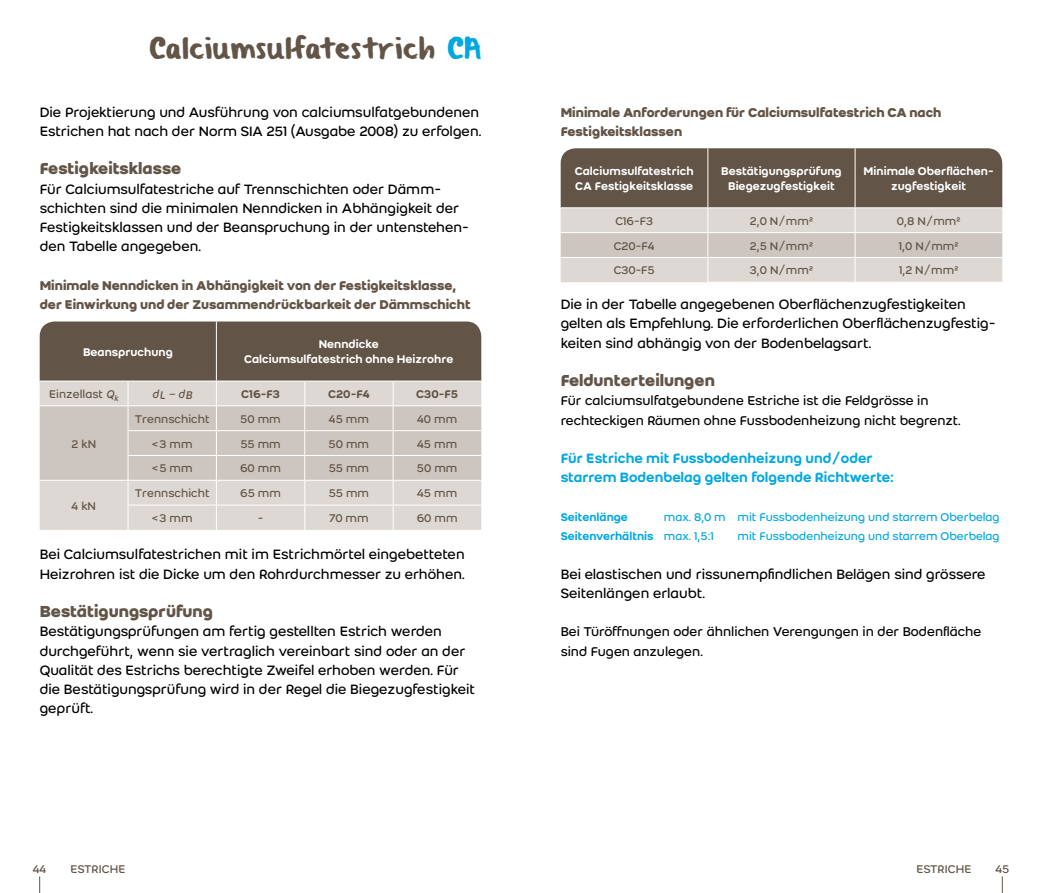
<style>
.page{position:relative;width:1042px;height:893px;background:#fff}
.page>*{position:absolute;margin:0;border:0;box-sizing:border-box;transform-origin:0 0}
.t1{font:23.62px "Weber Brush";letter-spacing:.025em;color:#625446}
.t2{font:700 17.5px "Weber";color:#625446}
.t3{font:14.88px/19.2px "Weber";color:#000}
.t4{font:500 14.88px/19.2px "Weber";color:#00a7e0}
.t5{font:700 14px/19.2px "Weber";color:#625446}
.t6{font:14px/19.2px "Weber";color:#000}
.t7{font:12.25px "Weber";color:#625446}
.t8{font:500 12.25px/14.9px "Weber";color:#fff;text-align:center}
.t9{font:12.25px/19.2px "Weber";color:#00a7e0}
.t10{font:500 12.25px "Weber";color:#625446}
.t11{font:500 12.25px "Weber";color:#00a7e0}
.t12{font:italic 12.25px "Weber";color:#625446}
.s1{color:#00a7e0}
.s2{font-style:italic}
.s3{font-weight:500}
</style>
<div class="page">
<svg style="left:39px;top:876px;width:1px;height:17px"></svg>
<svg style="left:1002px;top:876px;width:1px;height:17px"></svg>
<svg style="left:40px;top:321px;width:441px;height:209px;background:#b6ada6"></svg>
<svg style="left:561px;top:148px;width:441px;height:134px;background:#a69d94"></svg>
<h1 class="t1" style="left:149px;top:37px;width:333px">Calciumsulfatestrich <span class="s1">CA</span></h1>
<p class="t3" style="left:40px;top:102px;width:443px">Die Projektierung und Ausführung von calciumsulfatgebundenen<br>Estrichen hat nach der Norm SIA 251 (Ausgabe 2008) zu erfolgen.</p>
<p class="t2" style="left:40px;top:155px;width:143px">Festigkeitsklasse</p>
<p class="t3" style="left:40px;top:179px;width:431px">Für Calciumsulfatestriche auf Trennschichten oder Dämm&shy;schichten sind die minimalen Nenndicken in Abhängigkeit der Festigkeitsklassen und der Beanspruchung in der untenstehen&shy;den Tabelle angegeben.</p>
<p class="t5" style="left:40px;top:276px;width:432px">Minimale Nenndicken in Abhängigkeit von der Festigkeitsklasse, der Einwirkung und der Zusammendrückbarkeit der Dämmschicht</p>
<p class="t8" style="left:83px;top:344px;width:91px">Beanspruchung</p>
<p class="t8" style="left:244px;top:337px;width:211px">Nenndicke<br>Calciumsulfatestrich ohne Heizrohre</p>
<p class="t7" style="left:49px;top:385px;width:71px">Einzellast <span class="s2">Q</span><sub>k</sub></p>
<p class="t12" style="left:152px;top:385px;width:41px">dL – dB</p>
<p class="t10" style="left:241px;top:385px;width:40px">C16-F3</p>
<p class="t10" style="left:328px;top:385px;width:43px">C20-F4</p>
<p class="t10" style="left:416px;top:385px;width:43px">C30-F5</p>
<p class="t7" style="left:72px;top:435px;width:26px">2 kN</p>
<p class="t7" style="left:135px;top:410px;width:77px">Trennschicht</p>
<p class="t7" style="left:240px;top:410px;width:42px">50 mm</p>
<p class="t7" style="left:329px;top:410px;width:42px">45 mm</p>
<p class="t7" style="left:417px;top:410px;width:42px">40 mm</p>
<p class="t7" style="left:152px;top:435px;width:42px">&lt;3 mm</p>
<p class="t7" style="left:240px;top:435px;width:42px">55 mm</p>
<p class="t7" style="left:329px;top:435px;width:42px">50 mm</p>
<p class="t7" style="left:417px;top:435px;width:42px">45 mm</p>
<p class="t7" style="left:152px;top:460px;width:43px">&lt;5 mm</p>
<p class="t7" style="left:240px;top:460px;width:42px">60 mm</p>
<p class="t7" style="left:329px;top:460px;width:42px">55 mm</p>
<p class="t7" style="left:417px;top:460px;width:42px">50 mm</p>
<p class="t7" style="left:72px;top:497px;width:26px">4 kN</p>
<p class="t7" style="left:135px;top:485px;width:77px">Trennschicht</p>
<p class="t7" style="left:240px;top:485px;width:42px">65 mm</p>
<p class="t7" style="left:329px;top:485px;width:42px">55 mm</p>
<p class="t7" style="left:417px;top:485px;width:42px">45 mm</p>
<p class="t7" style="left:152px;top:509px;width:42px">&lt;3 mm</p>
<p class="t7" style="left:258px;top:509px;width:7px">-</p>
<p class="t7" style="left:329px;top:509px;width:41px">70 mm</p>
<p class="t7" style="left:417px;top:509px;width:42px">60 mm</p>
<p class="t3" style="left:40px;top:545px;width:427px">Bei Calciumsulfatestrichen mit im Estrichmörtel eingebetteten<br>Heizrohren ist die Dicke um den Rohrdurchmesser zu erhöhen.</p>
<p class="t2" style="left:40px;top:598px;width:175px">Bestätigungsprüfung</p>
<p class="t3" style="left:40px;top:622px;width:437px">Bestätigungsprüfungen am fertig gestellten Estrich werden durchgeführt, wenn sie vertraglich vereinbart sind oder an der Qualität des Estrichs berechtigte Zweifel erhoben werden. Für die Bestätigungsprüfung wird in der Regel die Biegezugfestigkeit geprüft.</p>
<p class="t5" style="left:561px;top:102px;width:382px">Minimale Anforderungen für Calciumsulfatestrich CA nach<br>Festigkeitsklassen</p>
<p class="t8" style="left:575px;top:164px;width:120px;text-align:left">Calciumsulfatestrich<br>CA Festigkeitsklasse</p>
<p class="t8" style="left:721px;top:164px;width:122px">Bestätigungsprüfung<br>Biegezugfestigkeit</p>
<p class="t8" style="left:863px;top:164px;width:132px">Minimale Oberflächen&shy;zugfestigkeit</p>
<p class="t7" style="left:615px;top:212px;width:39px">C16-F3</p>
<p class="t7" style="left:750px;top:212px;width:65px">2,0 N/mm²</p>
<p class="t7" style="left:897px;top:212px;width:65px">0,8 N/mm²</p>
<p class="t7" style="left:614px;top:237px;width:42px">C20-F4</p>
<p class="t7" style="left:750px;top:237px;width:65px">2,5 N/mm²</p>
<p class="t7" style="left:899px;top:237px;width:61px">1,0 N/mm²</p>
<p class="t7" style="left:614px;top:262px;width:43px">C30-F5</p>
<p class="t7" style="left:750px;top:262px;width:65px">3,0 N/mm²</p>
<p class="t7" style="left:899px;top:262px;width:61px">1,2 N/mm²</p>
<p class="t3" style="left:561px;top:295px;width:436px">Die in der Tabelle angegebenen Oberflächenzugfestigkeiten gelten als Empfehlung. Die erforderlichen Oberflächenzugfestig&shy;keiten sind abhängig von der Bodenbelagsart.</p>
<p class="t2" style="left:561px;top:367px;width:156px">Feldunterteilungen</p>
<p class="t6" style="left:561px;top:391px;width:401px">Für calciumsulfatgebundene Estriche ist die Feldgrösse in rechteckigen Räumen ohne Fussbodenheizung nicht begrenzt.</p>
<p class="t4" style="left:561px;top:449px;width:334px">Für Estriche mit Fussbodenheizung und/oder starrem Bodenbelag gelten folgende Richtwerte:</p>
<p class="t11" style="left:561px;top:508px;width:69px">Seitenlänge</p>
<p class="t9" style="left:561px;top:507px;width:440px;text-indent:103px">max. 8,0 m mit Fussbodenheizung und starrem Oberbelag<br><span class="s3">Seitenverhältnis</span> max. 1,5:1</p>
<p class="t9" style="left:737px;top:526px;width:264px">mit Fussbodenheizung und starrem Oberbelag</p>
<p class="t3" style="left:561px;top:564px;width:426px">Bei elastischen und rissunempfindlichen Belägen sind grössere<br>Seitenlängen erlaubt.</p>
<p class="t6" style="left:561px;top:622px;width:422px">Bei Türöffnungen oder ähnlichen Verengungen in der Bodenfläche sind Fugen anzulegen.</p>
<p class="t7" style="left:70px;top:860px;width:56px">ESTRICHE</p>
<p class="t7" style="left:916px;top:860px;width:56px">ESTRICHE</p>
<p class="t7" style="left:33px;top:860px;width:15px">44</p>
<p class="t7" style="left:995px;top:860px;width:15px">45</p>
</div>
